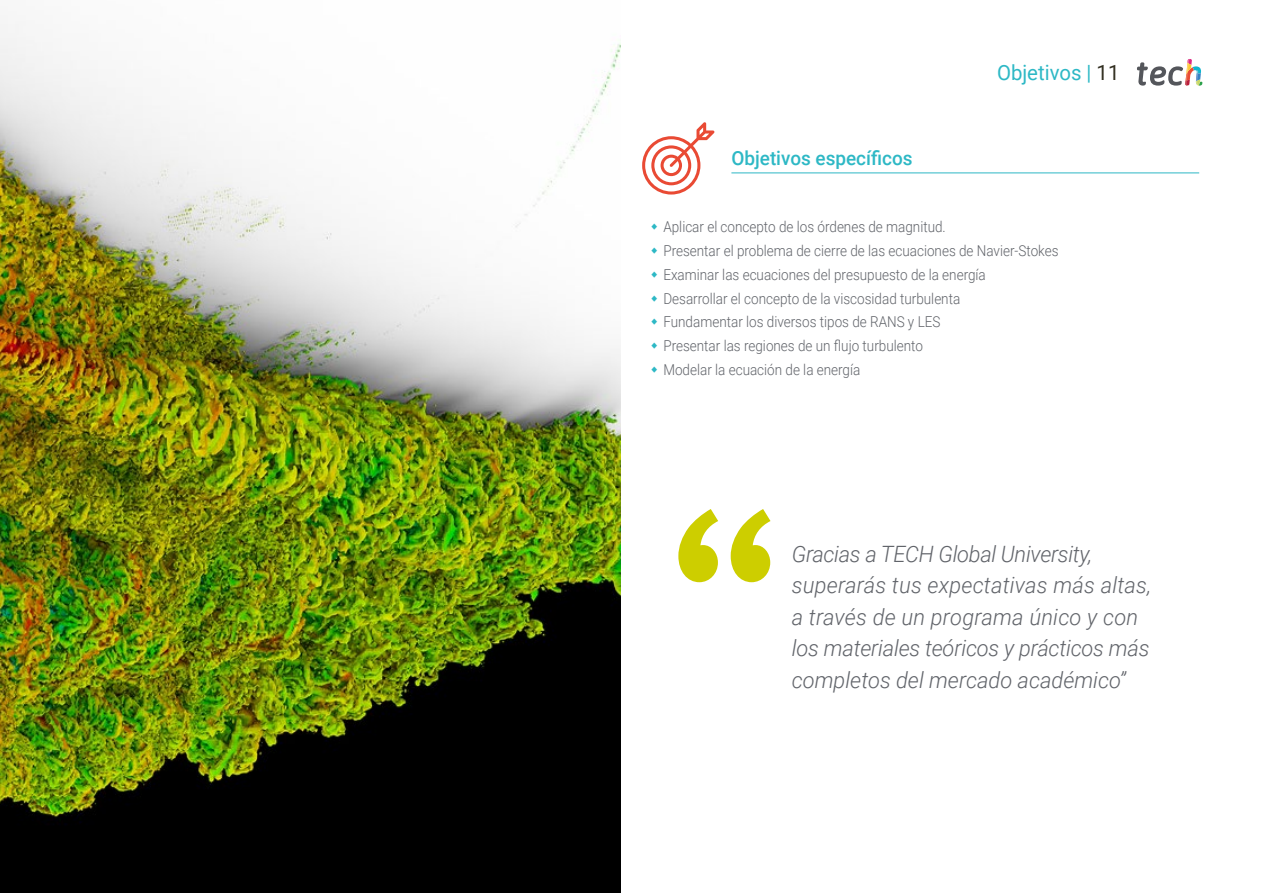
<style>
.page{position:relative;width:1263px;height:893px;background:#fff}
.page>*{position:absolute;margin:0;border:0;box-sizing:border-box;transform-origin:0 0}
.t1{font:italic 300 22.5px/31.5px "Roboto";color:#61646a}
.t2{font:21px "Roboto";color:#2db8c5}
.t3{font:500 19.5px "Roboto";color:#2db8c5}
.t4{font:300 15px/23.7px "Roboto";color:#61646a;scale:.9 1}
.s1{color:#312e20}
</style>
<div class="page">
<svg style="left:1137px;top:59px;width:65px;height:27px"></svg>
<hr style="left:731px;top:173px;width:468px;height:1px;background:#2db8c5">
<svg style="left:642px;top:122px;width:72px;height:73px"></svg>
<img style="left:0;top:24px;width:621px;height:869px">
<svg style="left:678px;top:509px;width:92px;height:73px"></svg>
<h3 class="t3" style="left:731px;top:144px;width:183px">Objetivos específicos</h3>
<h2 class="t2" style="left:997px;top:57px;width:124px">Objetivos | <span class="s1">11</span></h2>
<p class="t4" style="left:663px;top:215px;width:441px">Aplicar el concepto de los órdenes de magnitud.<br>Presentar el problema de cierre de las ecuaciones de Navier-Stokes Examinar las ecuaciones del presupuesto de la energía<br>Desarrollar el concepto de la viscosidad turbulenta<br>Fundamentar los diversos tipos de RANS y LES<br>Presentar las regiones de un flujo turbulento<br>Modelar la ecuación de la energía</p>
<h1 class="t1" style="left:792px;top:537px;width:361px">Gracias a TECH Global University, superarás tus expectativas más altas, a través de un programa único y con los materiales teóricos y prácticos más completos del mercado académico”</h1>
</div>
